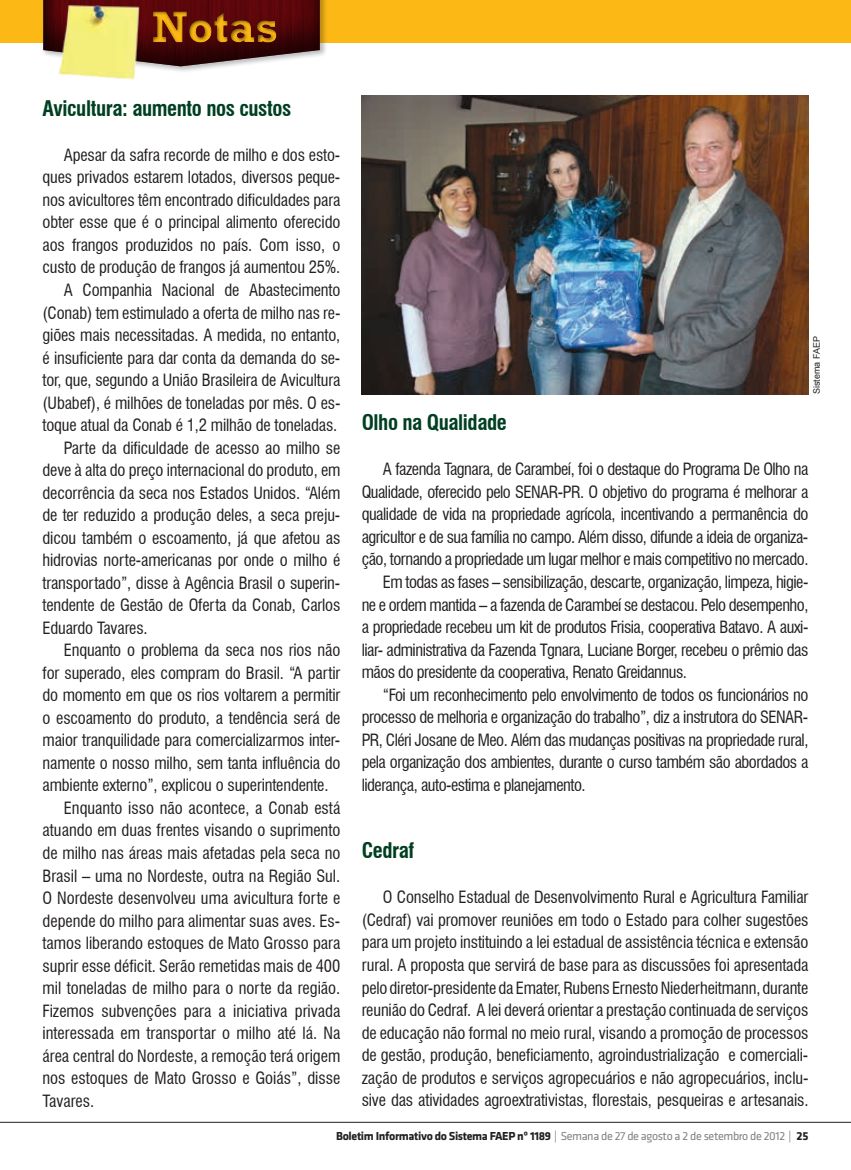
<style>
.page{position:relative;width:851px;height:1170px;background:#fff}
.page>*{position:absolute;margin:0;border:0;box-sizing:border-box;transform-origin:0 0}
.t1{font:700 condensed 21px "Swiss 721 BT";letter-spacing:-.02em;color:#003f22}
.t2{font:condensed 16.5px/22.5px "Swiss 721 BT";letter-spacing:-.01em;color:#231f20;text-align:justify}
.t3{font:condensed 16.5px "Swiss 721 BT";letter-spacing:-.03em;color:#231f20}
.t4{font:700 12px "Klavika";letter-spacing:-.03em;color:#231f20}
.t5{font:9px "Arial";color:#231f20}
.s1{font-weight:400}
.s2{font-weight:400;color:#808285}
</style>
<div class="page">
<hr style="left:0;top:1121px;width:850px;height:1px;background:#231f20">
<div style="left:0;top:0;width:850px;height:43px;background:#fcb814"></div>
<div style="left:42px;top:0;width:285px;height:74px;background:#231f20;opacity:.3"></div>
<svg style="left:43px;top:0;width:277px;height:66px;background:#5b2629"></svg>
<div style="left:152px;top:11px;width:124px;height:33px;background:#231f20;opacity:.75"></div>
<img style="left:56px;top:3px;width:84px;height:77px">
<img style="left:361px;top:95px;width:447px;height:299px">
<p class="t1" style="left:43px;top:96px;width:250px">Avicultura: aumento nos custos</p>
<p class="t2" style="left:64px;top:144px;width:278px">Apesar da safra recorde de milho e dos esto-</p>
<p class="t2" style="left:43px;top:166px;width:299px">ques privados estarem lotados, diversos peque-</p>
<p class="t2" style="left:43px;top:189px;width:299px">nos avicultores têm encontrado dificuldades para</p>
<p class="t2" style="left:43px;top:211px;width:299px">obter esse que é o principal alimento oferecido</p>
<p class="t2" style="left:43px;top:234px;width:299px">aos frangos produzidos no país. Com isso, o</p>
<p class="t2" style="left:43px;top:256px;width:299px">custo de produção de frangos já aumentou 25%.</p>
<p class="t2" style="left:64px;top:279px;width:278px">A Companhia Nacional de Abastecimento</p>
<p class="t2" style="left:43px;top:301px;width:299px">(Conab) tem estimulado a oferta de milho nas re-</p>
<p class="t2" style="left:43px;top:324px;width:299px">giões mais necessitadas. A medida, no entanto,</p>
<p class="t2" style="left:43px;top:346px;width:299px">é insuficiente para dar conta da demanda do se-</p>
<p class="t2" style="left:43px;top:369px;width:299px">tor, que, segundo a União Brasileira de Avicultura</p>
<p class="t2" style="left:43px;top:391px;width:299px">(Ubabef), é milhões de toneladas por mês. O es-</p>
<p class="t2" style="left:43px;top:414px;width:296px">toque atual da Conab é 1,2 milhão de toneladas.</p>
<p class="t2" style="left:64px;top:436px;width:278px">Parte da dificuldade de acesso ao milho se</p>
<p class="t2" style="left:43px;top:459px;width:299px">deve à alta do preço internacional do produto, em</p>
<p class="t2" style="left:43px;top:481px;width:299px">decorrência da seca nos Estados Unidos. “Além</p>
<p class="t2" style="left:43px;top:504px;width:299px">de ter reduzido a produção deles, a seca preju-</p>
<p class="t2" style="left:43px;top:526px;width:299px">dicou também o escoamento, já que afetou as</p>
<p class="t2" style="left:43px;top:549px;width:299px">hidrovias norte-americanas por onde o milho é</p>
<p class="t2" style="left:43px;top:571px;width:299px">transportado”, disse à Agência Brasil o superin-</p>
<p class="t2" style="left:43px;top:594px;width:299px">tendente de Gestão de Oferta da Conab, Carlos</p>
<p class="t2" style="left:43px;top:616px;width:107px">Eduardo Tavares.</p>
<p class="t2" style="left:64px;top:639px;width:278px">Enquanto o problema da seca nos rios não</p>
<p class="t2" style="left:43px;top:661px;width:299px">for superado, eles compram do Brasil. “A partir</p>
<p class="t2" style="left:43px;top:684px;width:299px">do momento em que os rios voltarem a permitir</p>
<p class="t2" style="left:43px;top:706px;width:299px">o escoamento do produto, a tendência será de</p>
<p class="t2" style="left:43px;top:729px;width:299px">maior tranquilidade para comercializarmos inter-</p>
<p class="t2" style="left:43px;top:751px;width:299px">namente o nosso milho, sem tanta influência do</p>
<p class="t2" style="left:43px;top:774px;width:287px">ambiente externo”, explicou o superintendente.</p>
<p class="t2" style="left:64px;top:796px;width:278px">Enquanto isso não acontece, a Conab está</p>
<p class="t2" style="left:43px;top:819px;width:299px">atuando em duas frentes visando o suprimento</p>
<p class="t2" style="left:43px;top:841px;width:299px">de milho nas áreas mais afetadas pela seca no</p>
<p class="t2" style="left:43px;top:864px;width:299px">Brasil – uma no Nordeste, outra na Região Sul.</p>
<p class="t2" style="left:43px;top:886px;width:299px">O Nordeste desenvolveu uma avicultura forte e</p>
<p class="t2" style="left:43px;top:909px;width:299px">depende do milho para alimentar suas aves. Es-</p>
<p class="t2" style="left:43px;top:931px;width:299px">tamos liberando estoques de Mato Grosso para</p>
<p class="t2" style="left:43px;top:954px;width:299px">suprir esse déficit. Serão remetidas mais de 400</p>
<p class="t2" style="left:43px;top:976px;width:299px">mil toneladas de milho para o norte da região.</p>
<p class="t2" style="left:43px;top:999px;width:299px">Fizemos subvenções para a iniciativa privada</p>
<p class="t2" style="left:43px;top:1021px;width:299px">interessada em transportar o milho até lá. Na</p>
<p class="t2" style="left:43px;top:1044px;width:299px">área central do Nordeste, a remoção terá origem</p>
<p class="t2" style="left:43px;top:1066px;width:299px">nos estoques de Mato Grosso e Goiás”, disse</p>
<p class="t2" style="left:43px;top:1089px;width:53px">Tavares.</p>
<p class="t5" style="left:810px;top:394px;width:60px;rotate:-90deg">Sistema FAEP</p>
<p class="t1" style="left:361px;top:410px;width:147px">Olho na Qualidade</p>
<p class="t3" style="left:383px;top:459px;width:427px">A fazenda Tagnara, de Carambeí, foi o destaque do Programa De Olho na</p>
<p class="t3" style="left:361px;top:482px;width:448px">Qualidade, oferecido pelo SENAR-PR. O objetivo do programa é melhorar a</p>
<p class="t3" style="left:361px;top:504px;width:448px">qualidade de vida na propriedade agrícola, incentivando a permanência do</p>
<p class="t3" style="left:361px;top:527px;width:448px">agricultor e de sua família no campo. Além disso, difunde a ideia de organiza-</p>
<p class="t3" style="left:361px;top:549px;width:448px">ção, tornando a propriedade um lugar melhor e mais competitivo no mercado.</p>
<p class="t3" style="left:383px;top:572px;width:427px">Em todas as fases – sensibilização, descarte, organização, limpeza, higie-</p>
<p class="t3" style="left:361px;top:594px;width:448px">ne e ordem mantida – a fazenda de Carambeí se destacou. Pelo desempenho,</p>
<p class="t3" style="left:361px;top:617px;width:448px">a propriedade recebeu um kit de produtos Frisia, cooperativa Batavo. A auxi-</p>
<p class="t3" style="left:361px;top:639px;width:448px">liar- administrativa da Fazenda Tgnara, Luciane Borger, recebeu o prêmio das</p>
<p class="t3" style="left:361px;top:662px;width:327px">mãos do presidente da cooperativa, Renato Greidannus.</p>
<p class="t3" style="left:383px;top:684px;width:427px">“Foi um reconhecimento pelo envolvimento de todos os funcionários no</p>
<p class="t3" style="left:361px;top:707px;width:448px">processo de melhoria e organização do trabalho”, diz a instrutora do SENAR-</p>
<p class="t3" style="left:361px;top:729px;width:448px">PR, Cléri Josane de Meo. Além das mudanças positivas na propriedade rural,</p>
<p class="t3" style="left:361px;top:752px;width:448px">pela organização dos ambientes, durante o curso também são abordados a</p>
<p class="t3" style="left:361px;top:774px;width:225px">liderança, auto-estima e planejamento.</p>
<p class="t1" style="left:361px;top:838px;width:54px">Cedraf</p>
<p class="t2" style="left:361px;top:886px;width:448px;text-indent:21px">O Conselho Estadual de Desenvolvimento Rural e Agricultura Familiar (Cedraf) vai promover reuniões em todo o Estado para colher sugestões para um projeto instituindo a lei estadual de assistência técnica e extensão rural. A proposta que servirá de base para as discussões foi apresentada pelo diretor-presidente da Emater, Rubens Ernesto Niederheitmann, durante reunião do Cedraf. A lei deverá orientar a prestação continuada de serviços de educação não formal no meio rural, visando a promoção de processos de gestão, produção, beneficiamento, agroindustrialização e comerciali&shy;zação de produtos e serviços agropecuários e não agropecuários, inclu&shy;sive das atividades agroextrativistas, florestais, pesqueiras e artesanais.</p>
<p class="t4" style="left:336px;top:1129px;width:473px">Boletim Informativo do Sistema FAEP nº 1189 <span class="s1">|</span> <span class="s2">Semana de 27 de agosto a 2 de setembro de 2012</span> <span class="s1">|</span> 25</p>
</div>
